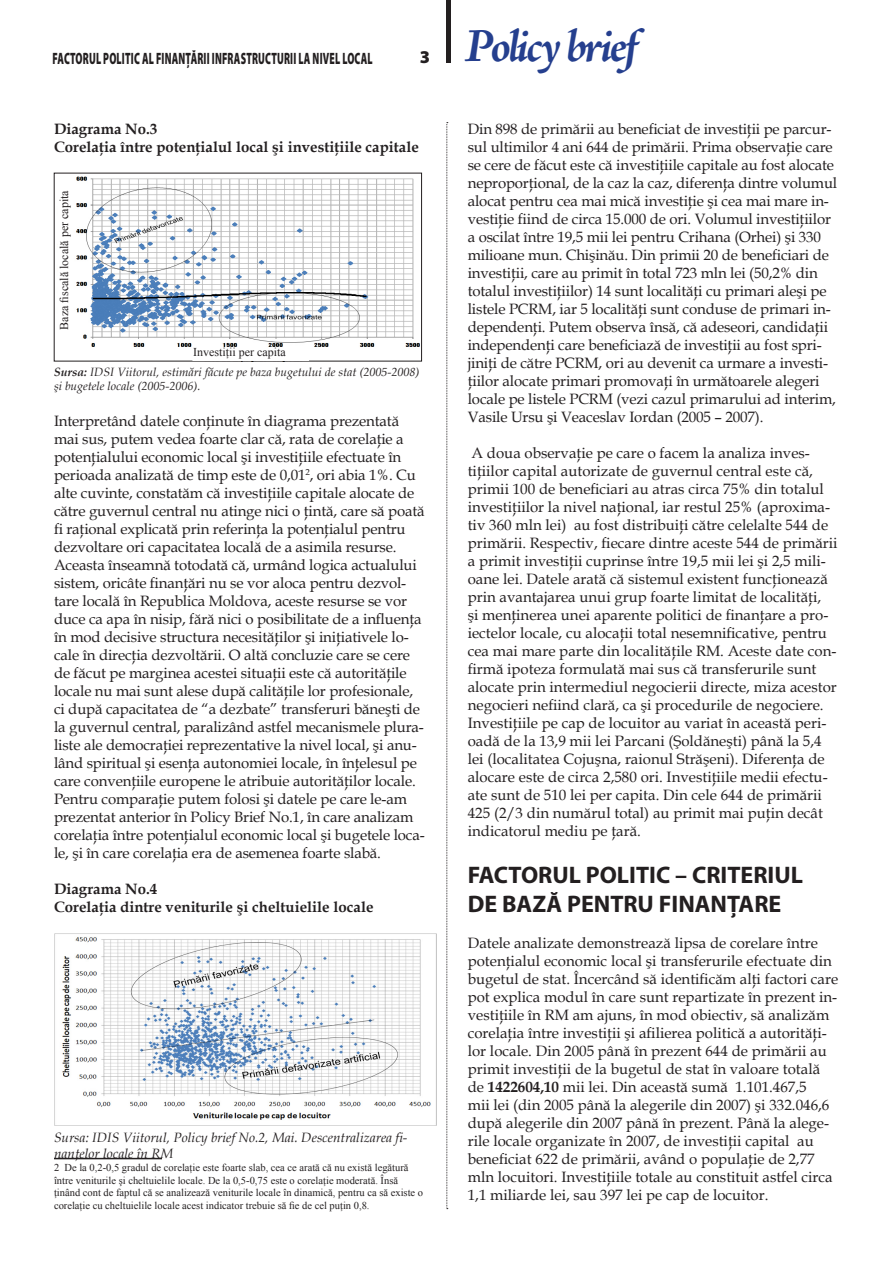
<style>
.page{position:relative;width:893px;height:1263px;background:#fff}
.page>*{position:absolute;margin:0;border:0;box-sizing:border-box;transform-origin:0 0}
.t1{font:italic 700 48px "Adobe Jenson Pro";letter-spacing:-.06em;color:#253f8e}
.t2{font:700 24px/28.8px "Myriad Pro";color:#231f20}
.t3{font:900 18px "Myriad Pro";color:#231f20}
.t4{font:900 16.5px "Myriad Pro";letter-spacing:.02em;color:#231f20;scale:.59 1}
.t5{font:15px/18px "Book Antiqua";letter-spacing:-.01em;color:#231f20}
.t6{font:700 15px/18px "Book Antiqua";color:#231f20}
.t7{font:italic 13.5px/16.2px "Book Antiqua";color:#231f20}
.t8{font:italic 12px/14.4px "Book Antiqua";color:#231f20}
.t9{font:12px "Times New Roman";color:#231f20}
.t10{font:10.5px/12.6px "Times New Roman";color:#231f20}
.s1{font-weight:700}
</style>
<div class="page">
<div style="left:446px;top:0;width:5px;height:63px;background:#231f20"></div>
<svg style="left:446px;top:122px;width:2px;height:1087px;background:#cbcacb"></svg>
<img style="left:76px;top:176px;width:344px;height:171px">
<img style="left:54px;top:933px;width:383px;height:192px">
<hr style="left:54px;top:1158px;width:108px;height:1px;background:#231f20">
<p class="t4" style="left:53px;top:47px;width:544px">FACTORUL POLITIC AL FINANŢĂRII INFRASTRUCTURII LA NIVEL LOCAL</p>
<p class="t3" style="left:420px;top:44px;width:12px">3</p>
<p class="t6" style="left:54px;top:120px;width:366px">Diagrama No.3<br>Corelaţia între potenţialul local şi investiţiile capitale</p>
<p class="t9" style="left:56px;top:330px;width:141px;rotate:-90deg">Baza fiscală locală per capita</p>
<p class="t9" style="left:193px;top:344px;width:94px">Investiţii per capita</p>
<p class="t8" style="left:54px;top:364px;width:367px"><span class="s1">Sursa:</span> IDSI Viitorul, estimări făcute pe baza bugetului de stat (2005-2008) şi bugetele locale (2005-2006).</p>
<p class="t5" style="left:54px;top:412px;width:372px">Interpretând datele conţinute în diagrama prezentată mai sus, putem vedea foarte clar că, rata de corelaţie a potenţialului economic local şi investiţiile efectuate în perioada analizată de timp este de 0,01<sup>2</sup>, ori abia 1%. Cu alte cuvinte, constatăm că investiţiile capitale alocate de către guvernul central nu atinge nici o ţintă, care să poată fi raţional explicată prin referinţa la potenţialul pentru dezvoltare ori capacitatea locală de a asimila resurse.<br>Aceasta înseamnă totodată că, urmând logica actualului sistem, oricâte finanţări nu se vor aloca pentru dezvol&shy;tare locală în Republica Moldova, aceste resurse se vor duce ca apa în nisip, fără nici o posibilitate de a influenţa în mod decisive structura necesităţilor şi iniţiativele lo&shy;cale în direcţia dezvoltării. O altă concluzie care se cere de făcut pe marginea acestei situaţii este că autorităţile locale nu mai sunt alese după calităţile lor profesionale, ci după capacitatea de “a dezbate” transferuri băneşti de la guvernul central, paralizând astfel mecanismele plura&shy;liste ale democraţiei reprezentative la nivel local, şi anu&shy;lând spiritual şi esenţa autonomiei locale, în înţelesul pe care convenţiile europene le atribuie autorităţilor locale.<br>Pentru comparaţie putem folosi şi datele pe care le-am prezentat anterior în Policy Brief No.1, în care analizam corelaţia între potenţialul economic local şi bugetele loca&shy;le, şi în care corelaţia era de asemenea foarte slabă.</p>
<p class="t6" style="left:54px;top:880px;width:321px">Diagrama No.4<br>Corelaţia dintre veniturile şi cheltuielile locale</p>
<p class="t7" style="left:54px;top:1129px;width:355px">Sursa: IDIS Viitorul, Policy brief No.2, Mai. Descentralizarea fi&shy;nanţelor locale în RM</p>
<p class="t10" style="left:54px;top:1161px;width:371px">2 De la 0,2-0,5 gradul de corelaţie este foarte slab, cea ce arată că nu există legătură între veniturile şi cheltuielile locale. De la 0,5-0,75 este o corelaţie moderată. Însă ţinând cont de faptul că se analizează veniturile locale în dinamică, pentru ca să existe o corelaţie cu cheltuielile locale acest indicator trebuie să fie de cel puţin 0,8.</p>
<h1 class="t1" style="left:465px;top:19px;width:174px">Policy brief</h1>
<p class="t5" style="left:468px;top:119px;width:371px">Din 898 de primării au beneficiat de investiţii pe parcur&shy;sul ultimilor 4 ani 644 de primării. Prima observaţie care se cere de făcut este că investiţiile capitale au fost alocate neproporţional, de la caz la caz, diferenţa dintre volumul alocat pentru cea mai mică investiţie şi cea mai mare in&shy;vestiţie fiind de circa 15.000 de ori. Volumul investiţiilor a oscilat între 19,5 mii lei pentru Crihana (Orhei) şi 330 milioane mun. Chişinău. Din primii 20 de beneficiari de investiţii, care au primit în total 723 mln lei (50,2% din totalul investiţiilor) 14 sunt localităţi cu primari aleşi pe listele PCRM, iar 5 localităţi sunt conduse de primari in&shy;dependenţi. Putem observa însă, că adeseori, candidaţii independenţi care beneficiază de investiţii au fost spri&shy;jiniţi de către PCRM, ori au devenit ca urmare a investi&shy;ţiilor alocate primari promovaţi în următoarele alegeri locale pe listele PCRM (vezi cazul primarului ad interim, Vasile Ursu şi Veaceslav Iordan (2005 – 2007).</p>
<p class="t5" style="left:468px;top:443px;width:371px">A doua observaţie pe care o facem la analiza inves&shy;tiţiilor capital autorizate de guvernul central este că, primii 100 de beneficiari au atras circa 75% din totalul investiţiilor la nivel naţional, iar restul 25% (aproxima&shy;tiv 360 mln lei) au fost distribuiţi către celelalte 544 de primării. Respectiv, fiecare dintre aceste 544 de primării a primit investiţii cuprinse între 19,5 mii lei şi 2,5 mili&shy;oane lei. Datele arată că sistemul existent funcţionează prin avantajarea unui grup foarte limitat de localităţi,<br>şi menţinerea unei aparente politici de finanţare a pro&shy;iectelor locale, cu alocaţii total nesemnificative, pentru cea mai mare parte din localităţile RM. Aceste date con&shy;firmă ipoteza formulată mai sus că transferurile sunt alocate prin intermediul negocierii directe, miza acestor negocieri nefiind clară, ca şi procedurile de negociere.<br>Investiţiile pe cap de locuitor au variat în această peri&shy;oadă de la 13,9 mii lei Parcani (Şoldăneşti) până la 5,4 lei (localitatea Cojuşna, raionul Străşeni). Diferenţa de alocare este de circa 2,580 ori. Investiţiile medii efectu&shy;ate sunt de 510 lei per capita. Din cele 644 de primării 425 (2/3 din numărul total) au primit mai puţin decât indicatorul mediu pe ţară.</p>
<h2 class="t2" style="left:468px;top:859px;width:337px">FACTORUL POLITIC – CRITERIUL<br>DE BAZĂ PENTRU FINANŢARE</h2>
<p class="t5" style="left:468px;top:933px;width:372px">Datele analizate demonstrează lipsa de corelare între potenţialul economic local şi transferurile efectuate din bugetul de stat. Încercând să identificăm alţi factori care pot explica modul în care sunt repartizate în prezent in&shy;vestiţiile în RM am ajuns, în mod obiectiv, să analizăm corelaţia între investiţii şi afilierea politică a autorităţi&shy;lor locale. Din 2005 până în prezent 644 de primării au primit investiţii de la bugetul de stat în valoare totală de <span class="s1">1422604,10</span> mii lei. Din această sumă 1.101.467,5<br>mii lei (din 2005 până la alegerile din 2007) şi 332.046,6 după alegerile din 2007 până în prezent. Până la alege&shy;rile locale organizate în 2007, de investiţii capital au beneficiat 622 de primării, având o populaţie de 2,77 mln locuitori. Investiţiile totale au constituit astfel circa 1,1 miliarde lei, sau 397 lei pe cap de locuitor.</p>
</div>
